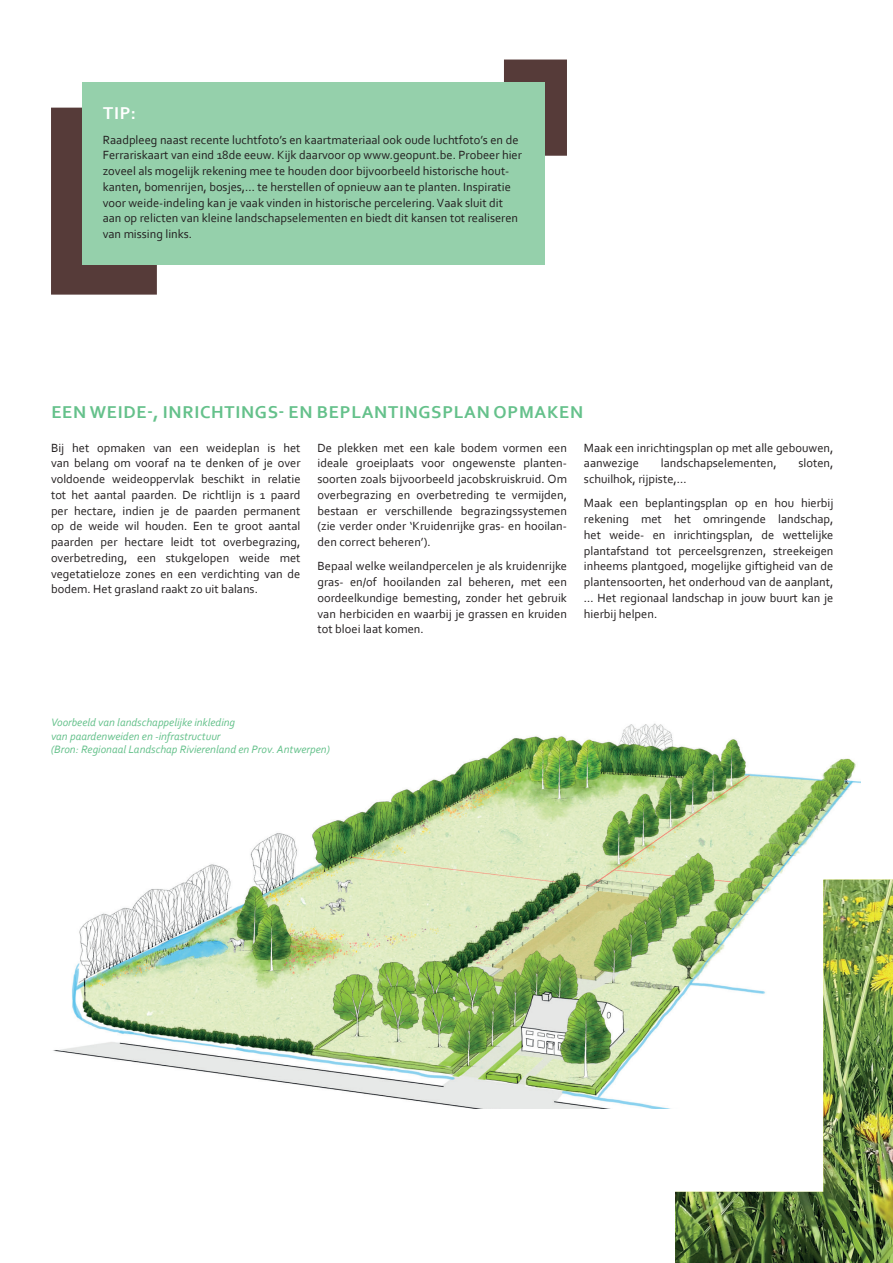
<style>
.page{position:relative;width:893px;height:1263px;background:#fff}
.page>*{position:absolute;margin:0;border:0;box-sizing:border-box;transform-origin:0 0}
.RLM_tussentitel{font:700 18px "Corbel";letter-spacing:.04em;color:#65c18b}
.RLM_tussentitel-2{font:700 18px "Corbel";color:#fff}
.RLM_lopende_tekst{font:12.45px/15.8px "Corbel";color:#231f20;text-align:justify}
.foto_s{font:italic 11.25px/13.5px "Corbel";color:#65c18b}
</style>
<div class="page">
<img style="left:53px;top:723px;width:807px;height:385px">
<div style="left:51px;top:108px;width:106px;height:187px;background:#563b39"></div>
<div style="left:504px;top:60px;width:63px;height:96px;background:#563b39"></div>
<div style="left:83px;top:82px;width:462px;height:182px;background:#95d0ab"></div>
<img style="left:675px;top:880px;width:218px;height:383px">
<p class="RLM_tussentitel-2" style="left:103px;top:102px;width:35px">TIP:</p>
<p class="RLM_lopende_tekst" style="left:103px;top:131px;width:421px;text-align:left">Raadpleeg naast recente luchtfoto’s en kaartmateriaal ook oude luchtfoto’s en de Ferrariskaart van eind 18de eeuw. Kijk daarvoor op www.geopunt.be. Probeer hier zoveel als mogelijk rekening mee te houden door bijvoorbeeld historische hout&shy;kanten, bomenrijen, bosjes,… te herstellen of opnieuw aan te planten. Inspiratie voor weide-indeling kan je vaak vinden in historische percelering. Vaak sluit dit aan op relicten van kleine landschapselementen en biedt dit kansen tot realiseren van missing links.</p>
<p class="RLM_tussentitel" style="left:51px;top:401px;width:533px">EEN WEIDE-, INRICHTINGS- EN BEPLANTINGSPLAN OPMAKEN</p>
<p class="RLM_lopende_tekst" style="left:51px;top:439px;width:251px">Bij het opmaken van een weideplan is het van belang om vooraf na te denken of je over voldoende weideoppervlak beschikt in relatie tot het aantal paarden. De richtlijn is 1 paard per hectare, indien je de paarden permanent op de weide wil houden. Een te groot aantal paarden per hectare leidt tot overbegrazing, overbetreding, een stukgelopen weide met vegetatieloze zones en een verdichting van de bodem. Het grasland raakt zo uit balans.</p>
<p class="RLM_lopende_tekst" style="left:317px;top:439px;width:251px">De plekken met een kale bodem vormen een ideale groeiplaats voor ongewenste planten&shy;soorten zoals bijvoorbeeld jacobskruiskruid. Om overbegrazing en overbetreding te vermijden, bestaan er verschillende begrazingssystemen (zie verder onder ‘Kruidenrijke gras- en hooilan&shy;den correct beheren’).</p>
<p class="RLM_lopende_tekst" style="left:584px;top:439px;width:251px">Maak een inrichtingsplan op met alle gebouwen, aanwezige</p>
<p class="RLM_lopende_tekst" style="left:661px;top:455px;width:117px">landschapselementen,</p>
<p class="RLM_lopende_tekst" style="left:798px;top:455px;width:36px">sloten,</p>
<p class="RLM_lopende_tekst" style="left:584px;top:471px;width:104px">schuilhok, rijpiste,…</p>
<p class="RLM_lopende_tekst" style="left:584px;top:495px;width:251px">Maak een beplantingsplan op en hou hierbij rekening met het omringende landschap, het weide- en inrichtingsplan, de wettelijke plantafstand tot perceelsgrenzen, streekeigen inheems plantgoed, mogelijke giftigheid van de plantensoorten, het onderhoud van de aanplant, … Het regionaal landschap in jouw buurt kan je hierbij helpen.</p>
<p class="RLM_lopende_tekst" style="left:317px;top:558px;width:251px">Bepaal welke weilandpercelen je als kruidenrijke gras- en/of hooilanden zal beheren, met een oordeelkundige bemesting, zonder het gebruik van herbiciden en waarbij je grassen en kruiden tot bloei laat komen.</p>
<p class="foto_s" style="left:51px;top:716px;width:280px">Voorbeeld van landschappelijke inkleding<br>van paardenweiden en -infrastructuur<br>(Bron: Regionaal Landschap Rivierenland en Prov. Antwerpen)</p>
</div>
